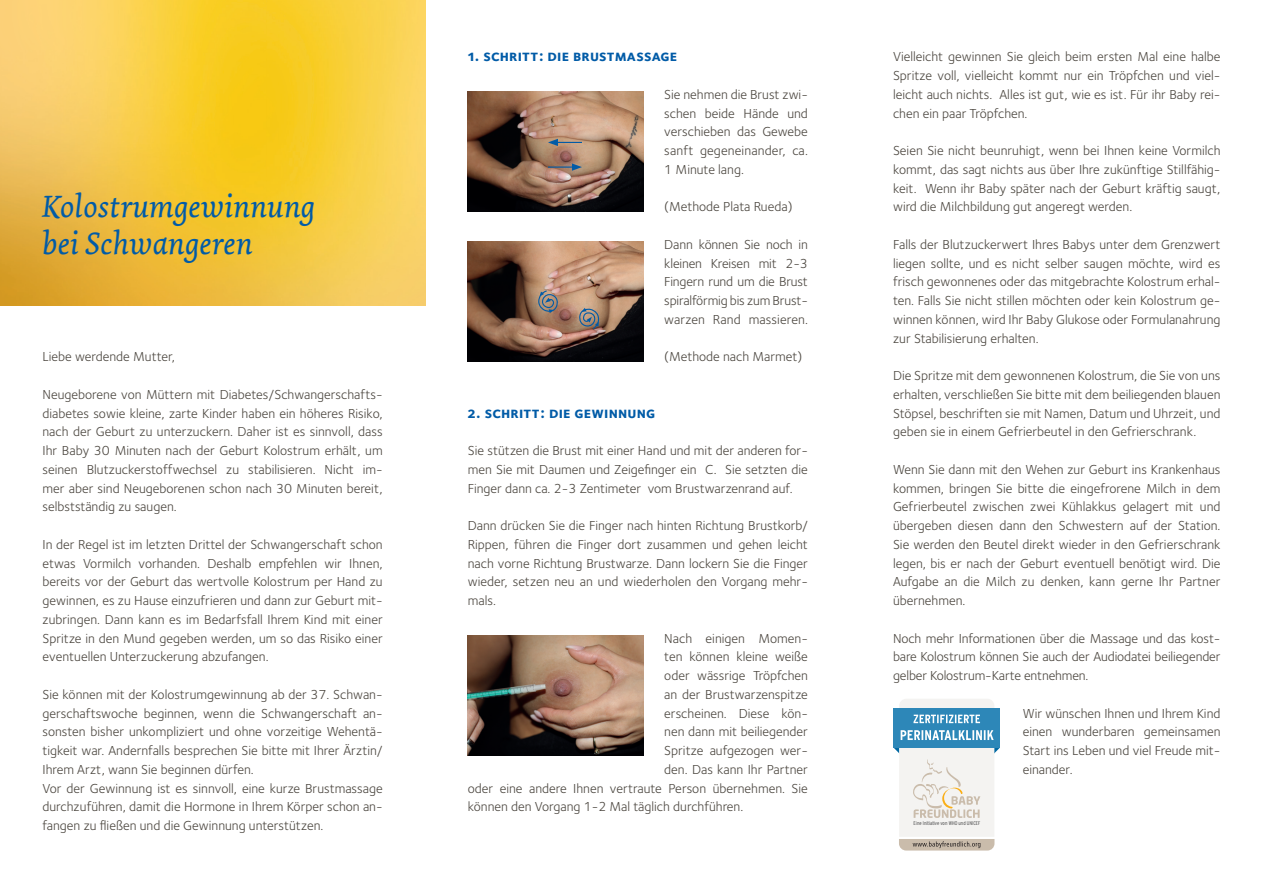
<style>
.page{position:relative;width:1263px;height:893px;background:#fff}
.page>*{position:absolute;margin:0;border:0;box-sizing:border-box;transform-origin:0 0}
.t1{font:italic 32.25px/37.5px "Dolly";letter-spacing:.005em;color:#015ba7}
.t2{font:15.75px "Foundry Sterling Bold Expert";letter-spacing:.01em;color:#015ba7}
.t3{font:13.5px/18.8px "Foundry Sterling";color:#4c4740;text-align:justify}
.t4{font:300 condensed 5.4px "Interstate";color:#3e3e3f}
</style>
<div class="page">
<img style="left:468px;top:636px;width:175px;height:119px">
<img style="left:0;top:0;width:425px;height:305px">
<svg style="left:894px;top:699px;width:106px;height:151px"></svg>
<img style="left:468px;top:92px;width:175px;height:119px">
<img style="left:468px;top:242px;width:175px;height:119px">
<svg style="left:548px;top:139px;width:34px;height:7px"></svg>
<svg style="left:548px;top:163px;width:34px;height:8px"></svg>
<svg style="left:535px;top:290px;width:25px;height:23px"></svg>
<svg style="left:578px;top:307px;width:24px;height:23px"></svg>
<h1 class="t1" style="left:43px;top:188px;width:274px">Kolostrumgewinnung bei Schwangeren</h1>
<p class="t3" style="left:43px;top:347px;width:134px">Liebe werdende Mutter,</p>
<p class="t3" style="left:43px;top:385px;width:342px">Neugeborene von Müttern mit Diabetes/Schwangerschafts&shy;diabetes sowie kleine, zarte Kinder haben ein höheres Risiko, nach der Geburt zu unterzuckern. Daher ist es sinnvoll, dass Ihr Baby 30 Minuten nach der Geburt Kolostrum erhält, um seinen Blutzuckerstoffwechsel zu stabilisieren. Nicht im&shy;mer aber sind Neugeborenen schon nach 30 Minuten bereit, selbstständig zu saugen.</p>
<p class="t3" style="left:43px;top:535px;width:342px">In der Regel ist im letzten Drittel der Schwangerschaft schon etwas Vormilch vorhanden. Deshalb empfehlen wir Ihnen, bereits vor der Geburt das wertvolle Kolostrum per Hand zu gewinnen, es zu Hause einzufrieren und dann zur Geburt mit&shy;zubringen. Dann kann es im Bedarfsfall Ihrem Kind mit einer Spritze in den Mund gegeben werden, um so das Risiko einer eventuellen Unterzuckerung abzufangen.</p>
<p class="t3" style="left:43px;top:685px;width:342px;text-align:left">Sie können mit der Kolostrumgewinnung ab der 37. Schwan&shy;gerschaftswoche beginnen, wenn die Schwangerschaft an&shy;sonsten bisher unkompliziert und ohne vorzeitige Wehentä&shy;tigkeit war. Andernfalls besprechen Sie bitte mit Ihrer Ärztin/ Ihrem Arzt, wann Sie beginnen dürfen.<br>Vor der Gewinnung ist es sinnvoll, eine kurze Brustmassage durchzuführen, damit die Hormone in Ihrem Körper schon an&shy;fangen zu fließen und die Gewinnung unterstützen.</p>
<p class="t2" style="left:468px;top:47px;width:211px">1. schritt: die brustmassage</p>
<p class="t3" style="left:664px;top:85px;width:145px">Sie nehmen die Brust zwi&shy;schen beide Hände und verschieben das Gewebe sanft gegeneinander, ca.<br>1 Minute lang.</p>
<p class="t3" style="left:664px;top:197px;width:130px">(Methode Plata Rueda)</p>
<p class="t3" style="left:664px;top:235px;width:145px">Dann können Sie noch in kleinen Kreisen mit 2-3<br>Fingern rund um die Brust spiralförmig bis zum Brust&shy;warzen Rand massieren.</p>
<p class="t3" style="left:664px;top:347px;width:140px">(Methode nach Marmet)</p>
<p class="t2" style="left:468px;top:403px;width:189px">2. schritt: die gewinnung</p>
<p class="t3" style="left:468px;top:441px;width:342px">Sie stützen die Brust mit einer Hand und mit der anderen for&shy;men Sie mit Daumen und Zeigefinger ein C. Sie setzten die Finger dann ca. 2-3 Zentimeter vom Brustwarzenrand auf.</p>
<p class="t3" style="left:468px;top:516px;width:342px">Dann drücken Sie die Finger nach hinten Richtung Brustkorb/ Rippen, führen die Finger dort zusammen und gehen leicht nach vorne Richtung Brustwarze. Dann lockern Sie die Finger wieder, setzen neu an und wiederholen den Vorgang mehr&shy;mals.</p>
<p class="t3" style="left:664px;top:629px;width:145px">Nach einigen Momen-</p>
<p class="t3" style="left:664px;top:647px;width:145px">ten können kleine weiße</p>
<p class="t3" style="left:664px;top:666px;width:145px">oder wässrige Tröpfchen</p>
<p class="t3" style="left:664px;top:685px;width:145px">an der Brustwarzenspitze</p>
<p class="t3" style="left:664px;top:704px;width:145px">erscheinen. Diese kön-</p>
<p class="t3" style="left:664px;top:722px;width:145px">nen dann mit beiliegender</p>
<p class="t3" style="left:664px;top:741px;width:145px">Spritze aufgezogen wer-</p>
<p class="t3" style="left:664px;top:760px;width:145px">den. Das kann Ihr Partner</p>
<p class="t3" style="left:468px;top:779px;width:342px">oder eine andere Ihnen vertraute Person übernehmen. Sie</p>
<p class="t3" style="left:468px;top:797px;width:277px">können den Vorgang 1-2 Mal täglich durchführen.</p>
<p class="t3" style="left:893px;top:47px;width:329px">Vielleicht gewinnen Sie gleich beim ersten Mal eine halbe Spritze voll, vielleicht kommt nur ein Tröpfchen und viel&shy;leicht auch nichts. Alles ist gut, wie es ist. Für ihr Baby rei&shy;chen ein paar Tröpfchen.</p>
<p class="t3" style="left:893px;top:141px;width:329px">Seien Sie nicht beunruhigt, wenn bei Ihnen keine Vormilch kommt, das sagt nichts aus über Ihre zukünftige Stillfähig&shy;keit. Wenn ihr Baby später nach der Geburt kräftig saugt, wird die Milchbildung gut angeregt werden.</p>
<p class="t3" style="left:893px;top:235px;width:329px">Falls der Blutzuckerwert Ihres Babys unter dem Grenzwert liegen sollte, und es nicht selber saugen möchte, wird es frisch gewonnenes oder das mitgebrachte Kolostrum erhal&shy;ten. Falls Sie nicht stillen möchten oder kein Kolostrum ge&shy;winnen können, wird Ihr Baby Glukose oder Formulanahrung zur Stabilisierung erhalten.</p>
<p class="t3" style="left:893px;top:366px;width:329px">Die Spritze mit dem gewonnenen Kolostrum, die Sie von uns erhalten, verschließen Sie bitte mit dem beiliegenden blauen Stöpsel, beschriften sie mit Namen, Datum und Uhrzeit, und geben sie in einem Gefrierbeutel in den Gefrierschrank.</p>
<p class="t3" style="left:893px;top:460px;width:329px">Wenn Sie dann mit den Wehen zur Geburt ins Krankenhaus kommen, bringen Sie bitte die eingefrorene Milch in dem Gefrierbeutel zwischen zwei Kühlakkus gelagert mit und übergeben diesen dann den Schwestern auf der Station.<br>Sie werden den Beutel direkt wieder in den Gefrierschrank legen, bis er nach der Geburt eventuell benötigt wird. Die Aufgabe an die Milch zu denken, kann gerne Ihr Partner übernehmen.</p>
<p class="t3" style="left:893px;top:629px;width:329px">Noch mehr Informationen über die Massage und das kost&shy;bare Kolostrum können Sie auch der Audiodatei beiliegender gelber Kolostrum-Karte entnehmen.</p>
<p class="t3" style="left:1023px;top:704px;width:199px">Wir wünschen Ihnen und Ihrem Kind einen wunderbaren gemeinsamen Start ins Leben und viel Freude mit&shy;einander.</p>
<p class="t4" style="left:914px;top:819px;width:68px">Eine Initiative von WHO und UNICEF</p>
</div>
